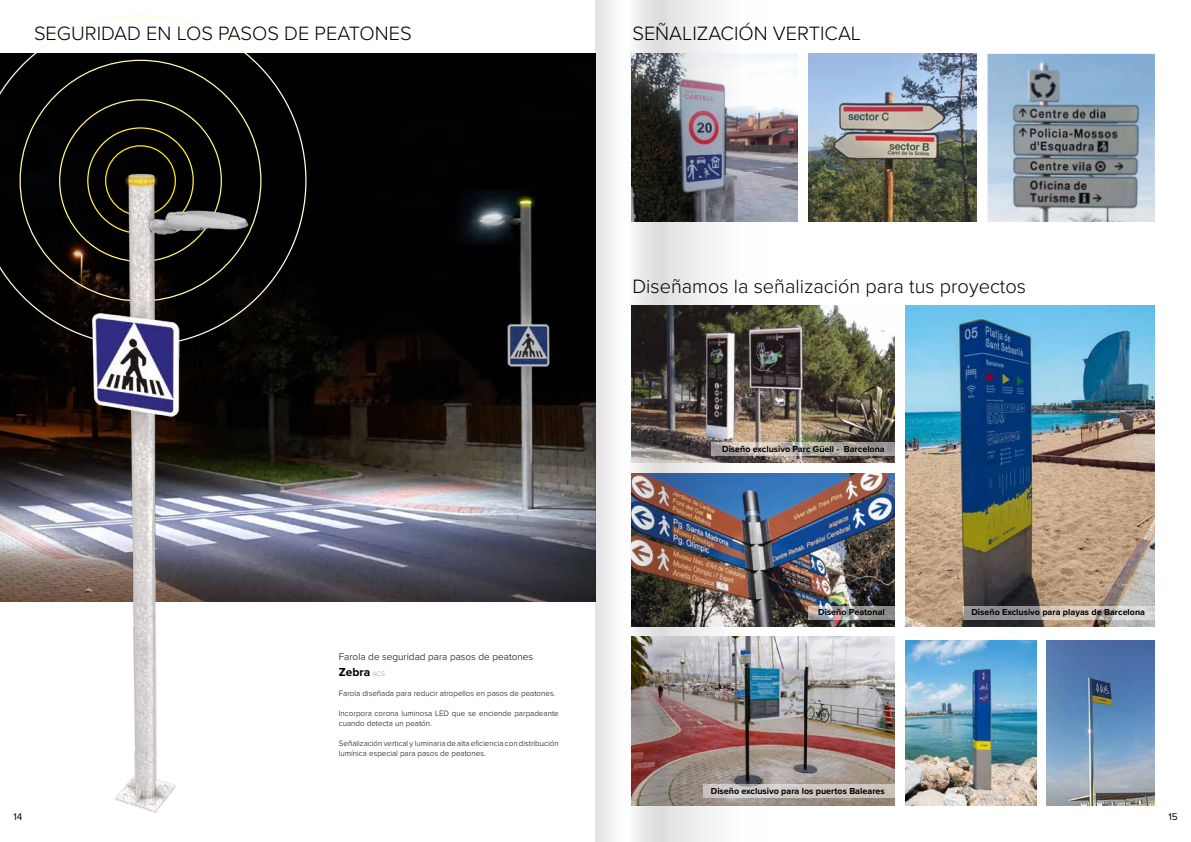
<style>
.page{position:relative;width:1191px;height:842px;background:#fff}
.page>*{position:absolute;margin:0;border:0;box-sizing:border-box;transform-origin:0 0}
.t1{font:300 20px "Proxima Nova";color:#000}
.t2{font:700 12px "Proxima Nova";color:#000}
.t3{font:300 10px "Proxima Nova";color:#000}
.t4{font:10px "Proxima Nova";color:#000}
.t5{font:700 9px "Proxima Nova";color:#000}
.t6{font:300 8px/10px "Proxima Nova";color:#000}
.s1{font-weight:300;font-size:7px;color:#9d9d9c}
</style>
<div class="page">
<img style="left:0;top:54px;width:595px;height:547px">
<svg style="left:0;top:15px;width:306px;height:331px"></svg>
<img style="left:73px;top:130px;width:207px;height:683px">
<img style="left:768px;top:54px;width:29px;height:168px">
<img style="left:809px;top:54px;width:167px;height:168px">
<img style="left:987px;top:54px;width:168px;height:168px">
<img style="left:768px;top:473px;width:126px;height:153px">
<img style="left:768px;top:306px;width:126px;height:157px">
<img style="left:905px;top:306px;width:250px;height:320px">
<img style="left:768px;top:637px;width:126px;height:169px">
<svg style="left:768px;top:785px;width:126px;height:13px;background:#cdc6c1"></svg>
<svg style="left:808px;top:606px;width:86px;height:13px"></svg>
<svg style="left:963px;top:606px;width:192px;height:13px;background:#b8b3af"></svg>
<svg style="left:768px;top:442px;width:126px;height:14px;background:#b0aca3"></svg>
<img style="left:905px;top:640px;width:131px;height:166px">
<img style="left:1046px;top:640px;width:109px;height:166px">
<img style="left:595px;top:0;width:173px;height:842px">
<h1 class="t1" style="left:34px;top:18px;width:379px">SEGURIDAD EN LOS PASOS DE PEATONES</h1>
<h1 class="t1" style="left:632px;top:18px;width:230px">SEÑALIZACIÓN VERTICAL</h1>
<h1 class="t1" style="left:632px;top:271px;width:395px">Diseñamos la señalización para tus proyectos</h1>
<p class="t5" style="left:722px;top:442px;width:164px">Diseño exclusivo Parc Güell - Barcelona</p>
<p class="t3" style="left:339px;top:649px;width:196px">Farola de seguridad para pasos de peatones</p>
<h2 class="t2" style="left:339px;top:663px;width:48px">Zebra <span class="s1">ACS</span></h2>
<p class="t6" style="left:339px;top:688px;width:218px">Farola diseñada para reducir atropellos en pasos de peatones.</p>
<p class="t6" style="left:339px;top:708px;width:221px">Incorpora corona luminosa LED que se enciende parpadeante cuando detecta un peatón.</p>
<p class="t6" style="left:339px;top:738px;width:221px">Señalización vertical y luminaria de alta eficiencia con distribución lumínica especial para pasos de peatones.</p>
<p class="t5" style="left:818px;top:605px;width:68px">Diseño Peatonal</p>
<p class="t5" style="left:971px;top:605px;width:175px">Diseño Exclusivo para playas de Barcelona</p>
<p class="t5" style="left:711px;top:784px;width:175px">Diseño exclusivo para los puertos Baleares</p>
<p class="t4" style="left:14px;top:809px;width:10px">14</p>
<p class="t4" style="left:1168px;top:809px;width:11px">15</p>
</div>
